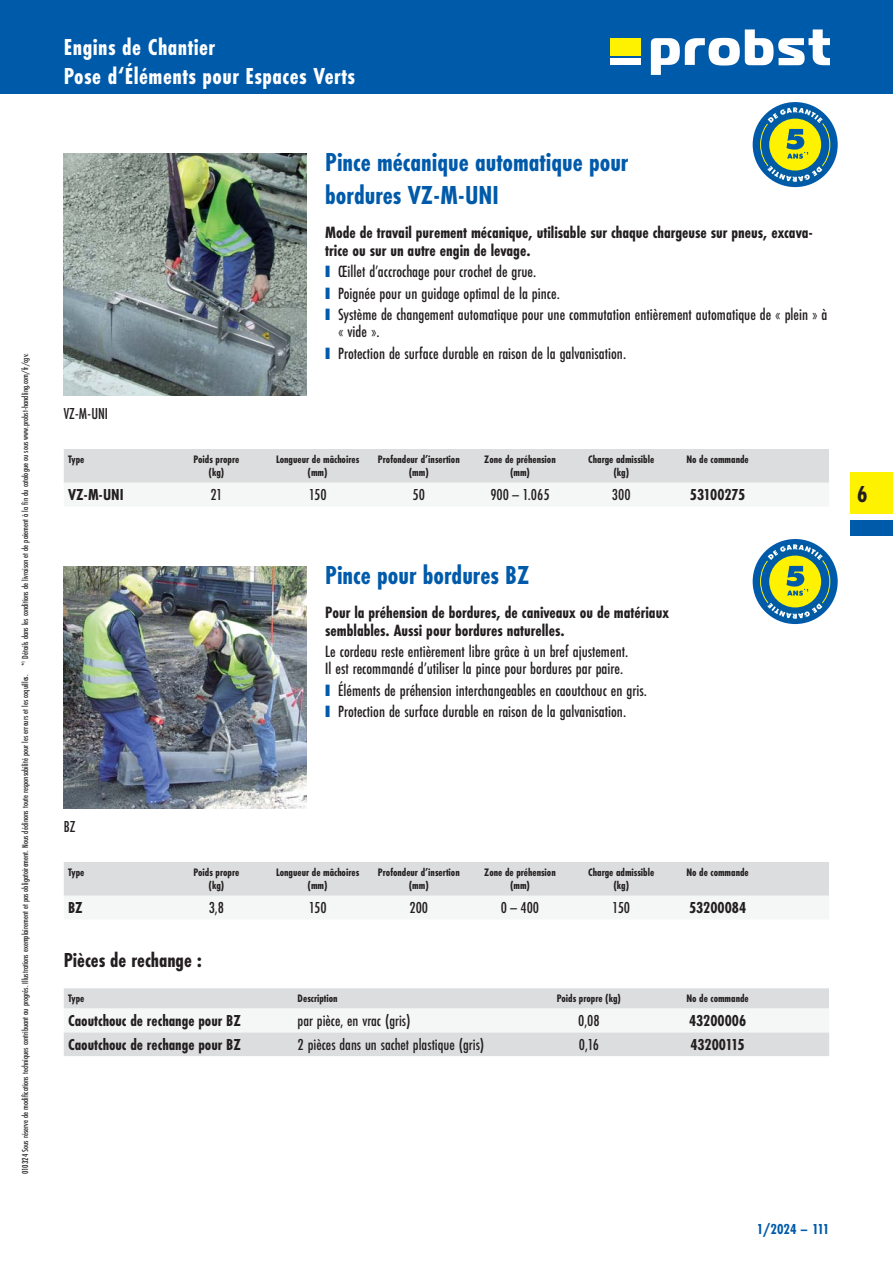
<style>
.page{position:relative;width:893px;height:1263px;background:#fff}
.page>*{position:absolute;margin:0;border:0;box-sizing:border-box;transform-origin:0 0}
.t1{font:700 27px/33px "Futura PT Cond";color:#005aaa}
.t2{font:700 24px/28.5px "Futura PT Cond";letter-spacing:.02em;color:#fff}
.t3{font:700 24px "Futura PT Cond";color:#231f20}
.t4{font:700 21px "Futura PT Cond";color:#231f20}
.t5{font:500 16.95px/17.2px "Futura PT Cond";color:#231f20}
.t6{font:700 16.95px/17.2px "Futura PT Cond";color:#231f20}
.t7{font:500 16.5px "Futura PT Cond";color:#231f20}
.t8{font:700 16.5px "Futura PT Cond";color:#231f20}
.t9{font:700 15px "Futura PT Cond";color:#005aaa}
.t10{font:700 11.25px/13.5px "Futura PT Cond";color:#231f20;text-align:center}
.t11{font:500 9px "Futura PT Cond";color:#231f20}
.s1{font-family:"Arial";font-weight:400;font-size:24.6px;color:#005aaa}
</style>
<div class="page">
<div style="left:0;top:0;width:893px;height:94px;background:#005aaa"></div>
<div style="left:610px;top:38px;width:31px;height:17px;background:#fff200"></div>
<svg style="left:651px;top:29px;width:178px;height:46px"></svg>
<div style="left:610px;top:58px;width:31px;height:7px;background:#fff"></div>
<div style="left:850px;top:472px;width:43px;height:42px;background:#fff200"></div>
<div style="left:850px;top:520px;width:43px;height:16px;background:#005aaa"></div>
<img style="left:64px;top:153px;width:242px;height:242px">
<div style="left:64px;top:449px;width:765px;height:34px;background:#dcddde"></div>
<img style="left:64px;top:566px;width:242px;height:242px">
<div style="left:64px;top:862px;width:765px;height:34px;background:#dcddde"></div>
<div style="left:64px;top:988px;width:765px;height:68px;background:#dcddde"></div>
<div style="left:64px;top:1008px;width:765px;height:24px;background:#f5f6f6"></div>
<svg style="left:753px;top:102px;width:85px;height:85px"></svg>
<svg style="left:764px;top:105px;width:64px;height:80px;background:#7ca676"></svg>
<svg style="left:753px;top:539px;width:85px;height:85px"></svg>
<svg style="left:764px;top:542px;width:64px;height:80px;background:#7ca676"></svg>
<p class="t11" style="left:21px;top:1174px;width:822px;rotate:-90deg">010324 Sous réserve de modifications techniques contribuant au progrés. Illustrations exemplairement et pas obligatoirement. Nous déclinons toute responsabilité pour les erreurs et les coquilles. *<sup>1</sup> Détails dans les conditions de livraison et de paiement à la fin du catalogue ou sous www.probst-handling.com/fr/cgv.</p>
<h2 class="t2" style="left:64px;top:34px;width:293px">Engins de Chantier<br>Pose d‘Éléments pour Espaces Verts</h2>
<p class="t7" style="left:64px;top:405px;width:46px">VZ- M- UNI</p>
<h1 class="t1" style="left:325px;top:147px;width:305px">Pince mécanique automatique pour bordures VZ-M-UNI</h1>
<p class="t6" style="left:325px;top:225px;width:489px">Mode de travail purement mécanique, utilisable sur chaque chargeuse sur pneus, excava&shy;trice ou sur un autre engin de levage.</p>
<p class="t5" style="left:325px;top:264px;width:212px"><span class="s1">■</span> Œillet d’accrochage pour crochet de grue.</p>
<p class="t5" style="left:325px;top:285px;width:236px"><span class="s1">■</span> Poignée pour un guidage optimal de la pince.</p>
<p class="t5" style="left:338px;top:307px;width:491px;text-indent:-13px"><span class="s1">■</span> Système de changement automatique pour une commutation entièrement automatique de « plein » à « vide ».</p>
<p class="t5" style="left:325px;top:345px;width:302px"><span class="s1">■</span> Protection de surface durable en raison de la galvanisation.</p>
<p class="t10" style="left:68px;top:453px;width:18px">Type</p>
<p class="t10" style="left:194px;top:453px;width:47px">Poids propre (kg)</p>
<p class="t10" style="left:276px;top:453px;width:85px">Longueur de mâchoires (mm)</p>
<p class="t10" style="left:378px;top:453px;width:83px">Profondeur d’insertion (mm)</p>
<p class="t10" style="left:484px;top:453px;width:73px">Zone de préhension (mm)</p>
<p class="t10" style="left:588px;top:453px;width:67px">Charge admissible (kg)</p>
<p class="t10" style="left:686px;top:453px;width:64px">No de commande</p>
<p class="t8" style="left:68px;top:486px;width:57px">VZ- M- UNI</p>
<p class="t7" style="left:210px;top:486px;width:14px">21</p>
<p class="t7" style="left:309px;top:486px;width:19px">150</p>
<p class="t7" style="left:413px;top:486px;width:14px">50</p>
<p class="t7" style="left:490px;top:486px;width:61px">900 – 1.065</p>
<p class="t7" style="left:612px;top:486px;width:20px">300</p>
<p class="t8" style="left:690px;top:486px;width:57px">53100275</p>
<h1 class="t1" style="left:325px;top:559px;width:206px">Pince pour bordures BZ</h1>
<p class="t6" style="left:325px;top:605px;width:345px">Pour la préhension de bordures, de caniveaux ou de matériaux semblables. Aussi pour bordures naturelles.</p>
<p class="t5" style="left:325px;top:643px;width:304px">Le cordeau reste entièrement libre grâce à un bref ajustement.<br>Il est recommandé d’utiliser la pince pour bordures par paire.</p>
<p class="t5" style="left:325px;top:682px;width:323px"><span class="s1">■</span> Éléments de préhension interchangeables en caoutchouc en gris.</p>
<p class="t5" style="left:325px;top:704px;width:302px"><span class="s1">■</span> Protection de surface durable en raison de la galvanisation.</p>
<h2 class="t3" style="left:857px;top:482px;width:12px">6</h2>
<p class="t7" style="left:64px;top:818px;width:13px">BZ</p>
<p class="t10" style="left:68px;top:866px;width:18px">Type</p>
<p class="t10" style="left:194px;top:866px;width:47px">Poids propre (kg)</p>
<p class="t10" style="left:276px;top:866px;width:85px">Longueur de mâchoires (mm)</p>
<p class="t10" style="left:378px;top:866px;width:83px">Profondeur d’insertion (mm)</p>
<p class="t10" style="left:484px;top:866px;width:73px">Zone de préhension (mm)</p>
<p class="t10" style="left:588px;top:866px;width:67px">Charge admissible (kg)</p>
<p class="t10" style="left:686px;top:866px;width:64px">No de commande</p>
<p class="t8" style="left:68px;top:899px;width:16px">BZ</p>
<p class="t7" style="left:209px;top:899px;width:17px">3,8</p>
<p class="t7" style="left:309px;top:899px;width:19px">150</p>
<p class="t7" style="left:409px;top:899px;width:20px">200</p>
<p class="t7" style="left:501px;top:899px;width:40px">0 – 400</p>
<p class="t7" style="left:612px;top:899px;width:19px">150</p>
<p class="t8" style="left:689px;top:899px;width:59px">53200084</p>
<p class="t4" style="left:64px;top:949px;width:140px">Pièces de rechange :</p>
<p class="t10" style="left:68px;top:992px;width:18px">Type</p>
<p class="t10" style="left:298px;top:992px;width:42px">Description</p>
<p class="t10" style="left:557px;top:992px;width:66px">Poids propre (kg)</p>
<p class="t10" style="left:686px;top:992px;width:64px">No de commande</p>
<p class="t8" style="left:68px;top:1012px;width:174px">Caoutchouc de rechange pour BZ</p>
<p class="t7" style="left:298px;top:1012px;width:114px">par pièce, en vrac (gris)</p>
<p class="t7" style="left:578px;top:1012px;width:23px">0,08</p>
<p class="t8" style="left:689px;top:1012px;width:59px">43200006</p>
<p class="t8" style="left:68px;top:1036px;width:174px">Caoutchouc de rechange pour BZ</p>
<p class="t7" style="left:298px;top:1036px;width:188px">2 pièces dans un sachet plastique (gris)</p>
<p class="t7" style="left:579px;top:1036px;width:21px">0,16</p>
<p class="t8" style="left:690px;top:1036px;width:56px">43200115</p>
<p class="t9" style="left:757px;top:1221px;width:74px">1/2024 – 111</p>
</div>
